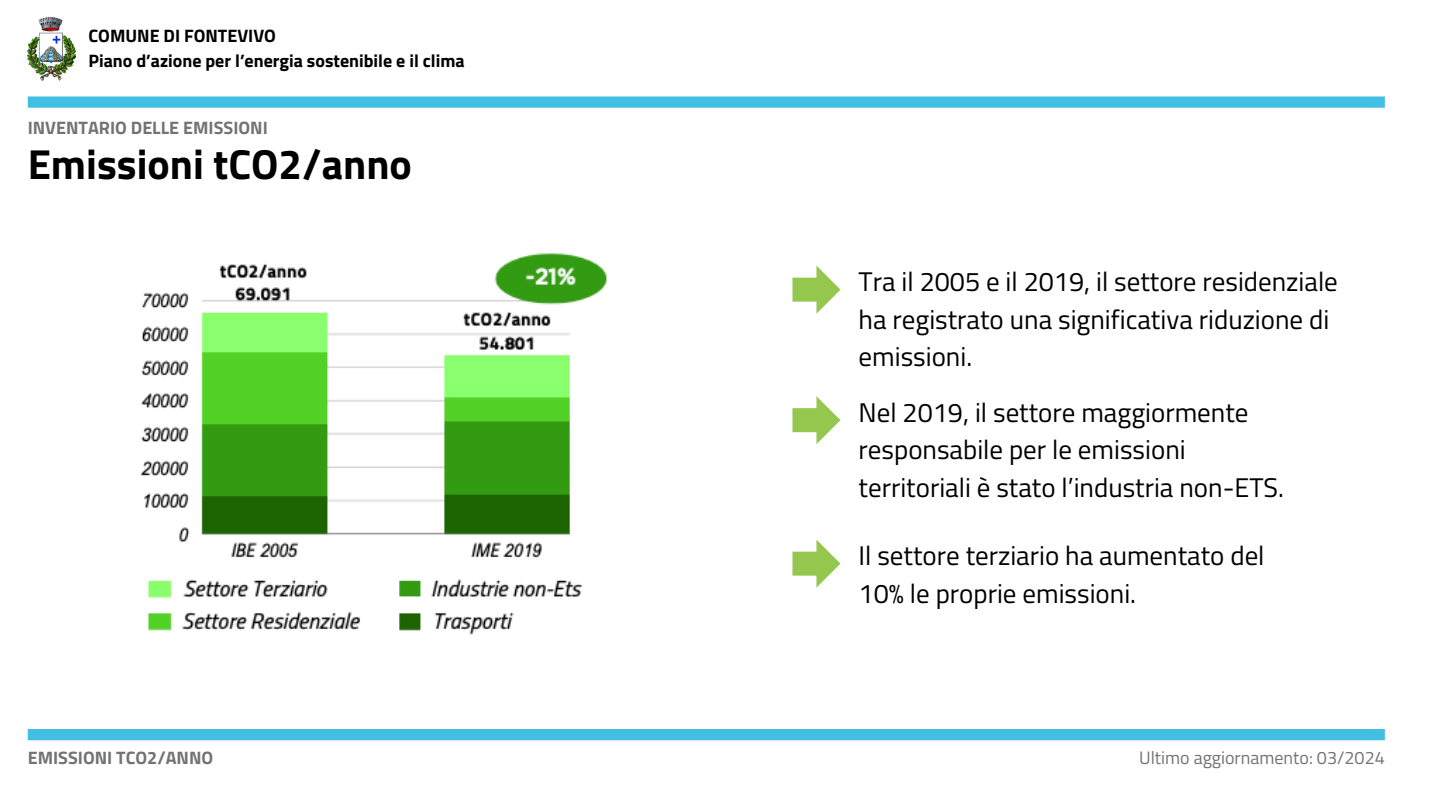
<style>
.page{position:relative;width:1440px;height:810px;background:#fff}
.page>*{position:absolute;margin:0;border:0;box-sizing:border-box;transform-origin:0 0}
.t1{font:700 42px "Titillium Web";color:#000}
.t2{font:27px/37.5px "Titillium Web";color:#000}
.t3{font:700 18px/24.8px "Titillium Web";color:#000}
.t4{font:700 18px "Titillium Web";color:#737373}
.t5{font:18px "Titillium Web";color:#737373}
</style>
<div class="page">
<div style="left:28px;top:96px;width:1357px;height:12px;background:#42bfe2"></div>
<div style="left:28px;top:729px;width:1357px;height:11px;background:#42bfe2"></div>
<svg style="left:792px;top:266px;width:48px;height:48px"></svg>
<svg style="left:792px;top:396px;width:48px;height:48px"></svg>
<svg style="left:792px;top:540px;width:48px;height:48px"></svg>
<img style="left:141px;top:253px;width:466px;height:382px">
<img style="left:28px;top:17px;width:48px;height:63px">
<p class="t3" style="left:89px;top:23px;width:378px">COMUNE DI FONTEVIVO<br>Piano d’azione per l’energia sostenibile e il clima</p>
<p class="t4" style="left:28px;top:114px;width:242px">INVENTARIO DELLE EMISSIONI</p>
<h2 class="t1" style="left:28px;top:132px;width:386px">Emissioni tCO2/anno</h2>
<p class="t4" style="left:28px;top:744px;width:187px">EMISSIONI TCO2/ANNO</p>
<p class="t2" style="left:859px;top:263px;width:481px">Tra il 2005 e il 2019, il settore residenziale ha registrato una significativa riduzione di emissioni.</p>
<h4 class="t2" style="left:859px;top:393px;width:391px">Nel 2019, il settore maggiormente responsabile per le emissioni</h4>
<p class="t2" style="left:859px;top:468px;width:427px">territoriali è stato l’industria non-ETS.</p>
<h3 class="t2" style="left:859px;top:537px;width:407px">Il settore terziario ha aumentato del</h3>
<h1 class="t2" style="left:859px;top:574px;width:279px">10% le proprie emissioni.</h1>
<h2 class="t5" style="left:1139px;top:744px;width:247px">Ultimo aggiornamento: 03/2024</h2>
</div>
